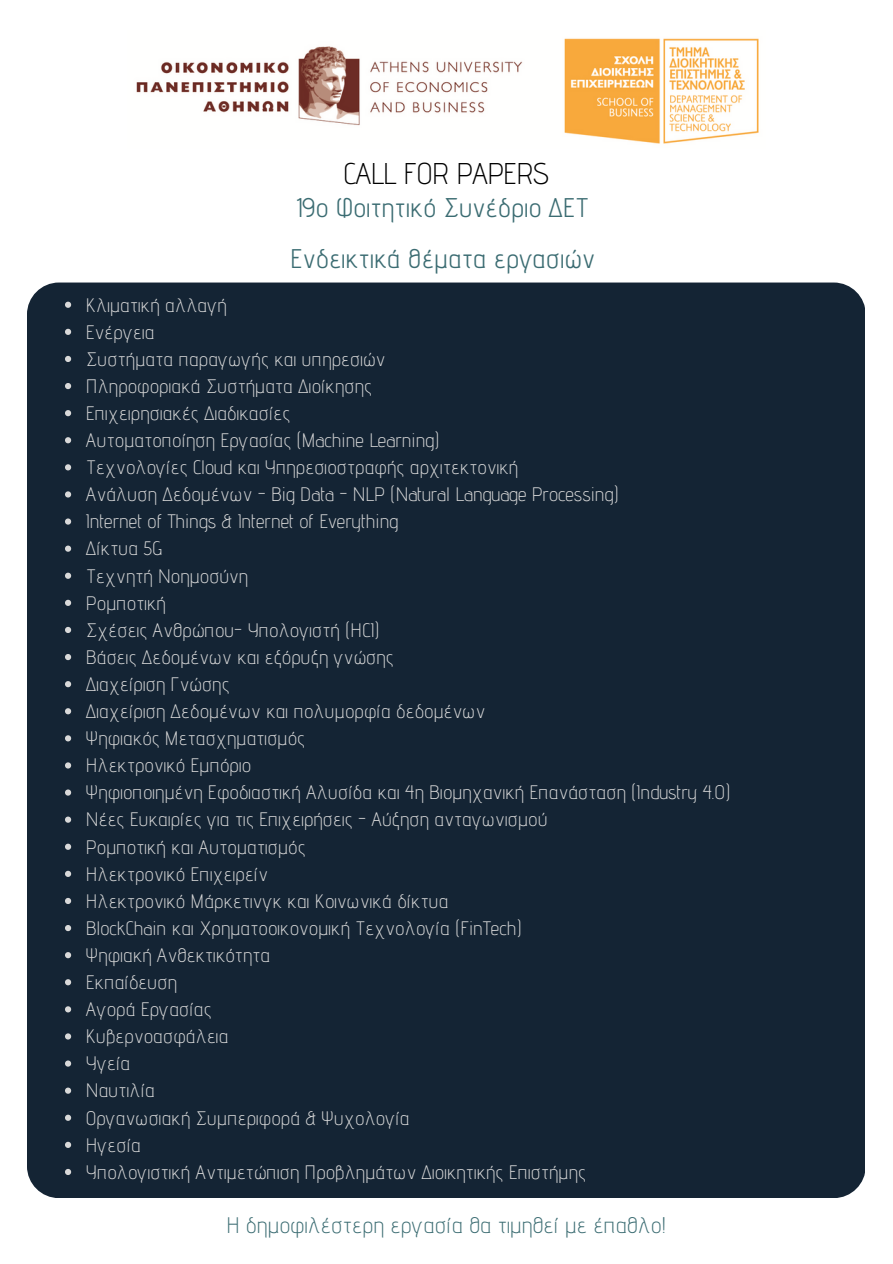
<style>
.page{position:relative;width:893px;height:1264px;background:#fff}
.page>*{position:absolute;margin:0;border:0;box-sizing:border-box;transform-origin:0 0}
.t1{font:300 30px "Advent Pro";letter-spacing:-.02em;color:#000}
.t2{font:27px/51px "Advent Pro";color:#3b6c72}
.t3{font:300 22.5px "Advent Pro";color:#3b6c72}
.t4{font:300 19.5px/27.2px "Advent Pro";color:#d9d9d9}
</style>
<div class="page">
<div style="left:27px;top:282px;width:837px;height:915px;background:#142434;border-radius:32px"></div>
<svg style="left:65px;top:302px;width:6px;height:6px"></svg>
<svg style="left:65px;top:329px;width:6px;height:6px"></svg>
<svg style="left:65px;top:356px;width:6px;height:6px"></svg>
<svg style="left:65px;top:383px;width:6px;height:6px"></svg>
<svg style="left:65px;top:410px;width:6px;height:6px"></svg>
<svg style="left:65px;top:437px;width:6px;height:6px"></svg>
<svg style="left:65px;top:464px;width:6px;height:6px"></svg>
<svg style="left:65px;top:491px;width:6px;height:6px"></svg>
<svg style="left:65px;top:518px;width:6px;height:6px"></svg>
<svg style="left:65px;top:545px;width:6px;height:6px"></svg>
<svg style="left:65px;top:572px;width:6px;height:7px"></svg>
<svg style="left:65px;top:599px;width:6px;height:7px"></svg>
<svg style="left:65px;top:627px;width:6px;height:6px"></svg>
<svg style="left:65px;top:654px;width:6px;height:6px"></svg>
<svg style="left:65px;top:681px;width:6px;height:6px"></svg>
<svg style="left:65px;top:708px;width:6px;height:6px"></svg>
<svg style="left:65px;top:735px;width:6px;height:6px"></svg>
<svg style="left:65px;top:762px;width:6px;height:6px"></svg>
<svg style="left:65px;top:789px;width:6px;height:6px"></svg>
<svg style="left:65px;top:816px;width:6px;height:6px"></svg>
<svg style="left:65px;top:843px;width:6px;height:6px"></svg>
<svg style="left:65px;top:870px;width:6px;height:7px"></svg>
<svg style="left:65px;top:897px;width:6px;height:7px"></svg>
<svg style="left:65px;top:925px;width:6px;height:6px"></svg>
<svg style="left:65px;top:952px;width:6px;height:6px"></svg>
<svg style="left:65px;top:979px;width:6px;height:6px"></svg>
<svg style="left:65px;top:1006px;width:6px;height:6px"></svg>
<svg style="left:65px;top:1033px;width:6px;height:6px"></svg>
<svg style="left:65px;top:1060px;width:6px;height:6px"></svg>
<svg style="left:65px;top:1087px;width:6px;height:6px"></svg>
<svg style="left:65px;top:1114px;width:6px;height:6px"></svg>
<svg style="left:65px;top:1141px;width:6px;height:6px"></svg>
<svg style="left:65px;top:1168px;width:6px;height:6px"></svg>
<img style="left:136px;top:38px;width:623px;height:106px">
<h1 class="t1" style="left:343px;top:155px;width:208px">CALL FOR PAPERS</h1>
<h2 class="t2" style="left:290px;top:182px;width:306px">19o Φοιτητικό Συνέδριο ΔΕΤ<br>Ενδεικτικά θέματα εργασιών</h2>
<p class="t4" style="left:86px;top:291px;width:646px">Κλιματική αλλαγή<br>Ενέργεια<br>Συστήματα παραγωγής και υπηρεσιών<br>Πληροφοριακά Συστήματα Διοίκησης<br>Επιχειρησιακές Διαδικασίες<br>Αυτοματοποίηση Εργασίας (Machine Learning)<br>Τεχνολογίες Cloud και Υπηρεσιοστραφής αρχιτεκτονική<br>Ανάλυση Δεδομένων - Big Data - NLP (Natural Language Processing)<br>Internet of Things &amp; Internet of Everything<br>Δίκτυα 5G<br>Τεχνητή Νοημοσύνη<br>Ρομποτική<br>Σχέσεις Ανθρώπου- Υπολογιστή (HCI)<br>Βάσεις Δεδομένων και εξόρυξη γνώσης<br>Διαχείριση Γνώσης<br>Διαχείριση Δεδομένων και πολυμορφία δεδομένων<br>Ψηφιακός Μετασχηματισμός<br>Ηλεκτρονικό Εμπόριο<br>Ψηφιοποιημένη Εφοδιαστική Αλυσίδα και 4η Βιομηχανική Επανάσταση (Industry 4.0)<br>Νέες Ευκαιρίες για τις Επιχειρήσεις - Αύξηση ανταγωνισμού<br>Ρομποτική και Αυτοματισμός<br>Ηλεκτρονικό Επιχειρείν<br>Ηλεκτρονικό Μάρκετινγκ και Κοινωνικά δίκτυα<br>BlockChain και Χρηματοοικονομική Τεχνολογία (FinTech)<br>Ψηφιακή Ανθεκτικότητα<br>Εκπαίδευση<br>Αγορά Εργασίας<br>Κυβερνοασφάλεια<br>Υγεία<br>Ναυτιλία<br>Οργανωσιακή Συμπεριφορά &amp; Ψυχολογία<br>Ηγεσία<br>Υπολογιστική Αντιμετώπιση Προβλημάτων Διοικητικής Επιστήμης</p>
<p class="t3" style="left:226px;top:1210px;width:441px">Η δημοφιλέστερη εργασία θα τιμηθεί με έπαθλο!</p>
</div>
